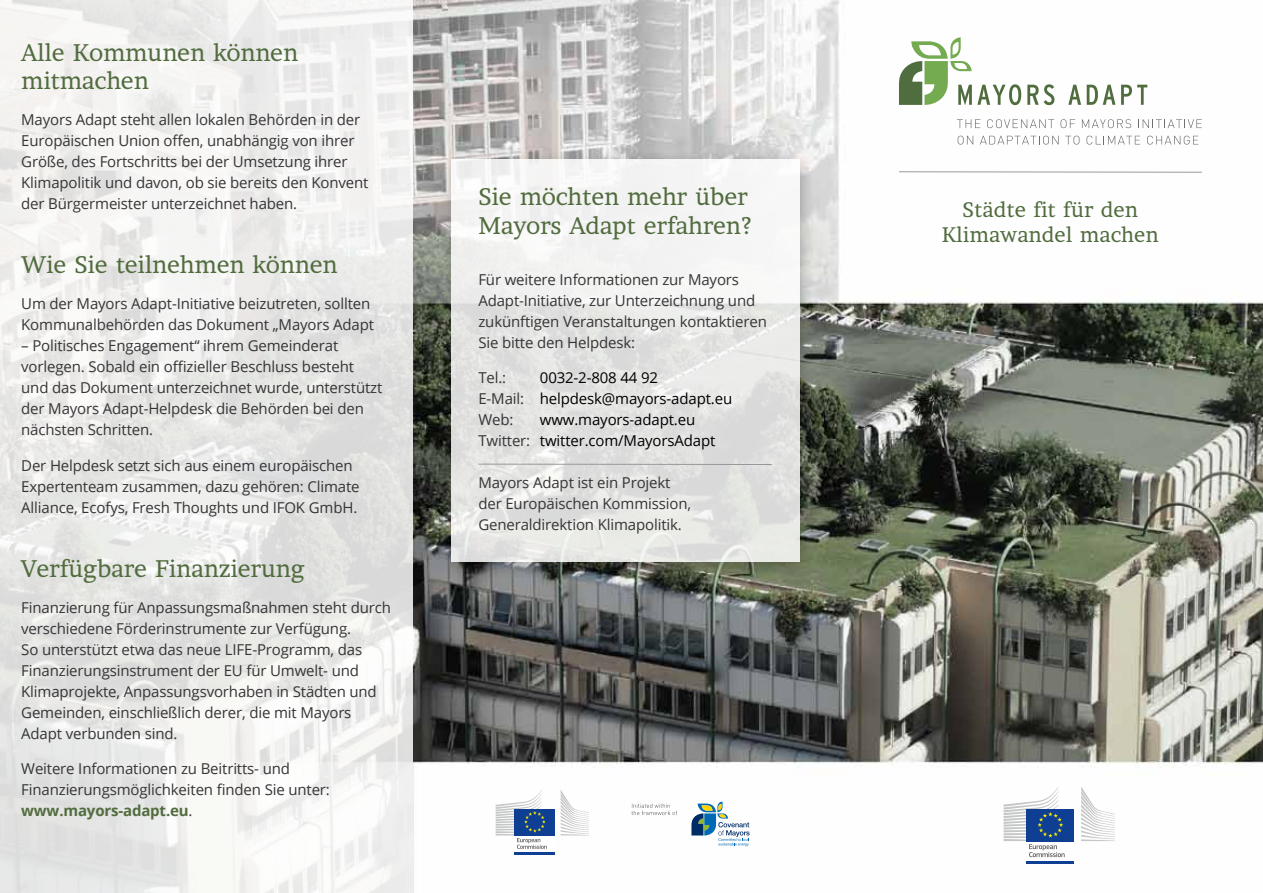
<style>
.page{position:relative;width:1263px;height:893px;background:#fff}
.page>*{position:absolute;margin:0;border:0;box-sizing:border-box;transform-origin:0 0}
.t1{font:24px/28.8px "Brawler";letter-spacing:-.01em;color:#516c3e}
.t2{font:21px/25.5px "Brawler";color:#516c3e;text-align:center}
.t3{font:15px/21px "Open Sans";letter-spacing:-.01em;color:#363435}
.t4{font:15px/21px "Open Sans";letter-spacing:-.01em;color:#000}
.s1{font-weight:700;color:#516c3e}
.s2{color:#363435}
</style>
<div class="page">
<img style="left:413px;top:0;width:850px;height:893px">
<svg style="left:0;top:0;width:413px;height:893px"></svg>
<div style="left:439px;top:149px;width:376px;height:431px;background:#000;opacity:.3"></div>
<svg style="left:451px;top:159px;width:348px;height:403px"></svg>
<svg style="left:1027px;top:84px;width:27px;height:21px"></svg>
<svg style="left:1068px;top:85px;width:13px;height:20px"></svg>
<svg style="left:1087px;top:85px;width:28px;height:20px"></svg>
<svg style="left:1121px;top:85px;width:26px;height:20px"></svg>
<svg style="left:957px;top:119px;width:23px;height:9px"></svg>
<svg style="left:987px;top:119px;width:67px;height:9px"></svg>
<svg style="left:1060px;top:119px;width:15px;height:9px"></svg>
<svg style="left:1082px;top:119px;width:49px;height:9px"></svg>
<svg style="left:1138px;top:119px;width:64px;height:9px"></svg>
<svg style="left:958px;top:136px;width:15px;height:9px"></svg>
<svg style="left:980px;top:136px;width:78px;height:9px"></svg>
<svg style="left:1065px;top:136px;width:14px;height:9px"></svg>
<svg style="left:1086px;top:136px;width:54px;height:9px"></svg>
<svg style="left:1147px;top:136px;width:51px;height:9px"></svg>
<svg style="left:899px;top:37px;width:122px;height:68px"></svg>
<hr style="left:899px;top:172px;width:303px;height:1px;background:#97989b">
<hr style="left:478px;top:464px;width:294px;height:1px;background:#97989b">
<svg style="left:691px;top:801px;width:59px;height:45px"></svg>
<svg style="left:631px;top:803px;width:46px;height:12px"></svg>
<div style="left:1026px;top:840px;width:48px;height:21px;background:#fff"></div>
<div style="left:1026px;top:809px;width:48px;height:32px;background:#0f3f93"></div>
<hr style="left:1026px;top:861px;width:48px;height:2px;background:#0f3f93">
<svg style="left:1081px;top:786px;width:34px;height:55px"></svg>
<svg style="left:1003px;top:787px;width:62px;height:70px"></svg>
<div style="left:515px;top:835px;width:40px;height:17px;background:#fff"></div>
<div style="left:515px;top:808px;width:40px;height:27px;background:#0f3f93"></div>
<hr style="left:515px;top:852px;width:40px;height:2px;background:#0f3f93">
<svg style="left:561px;top:790px;width:28px;height:45px"></svg>
<svg style="left:496px;top:790px;width:51px;height:59px"></svg>
<h1 class="t1" style="left:21px;top:37px;width:278px">Alle Kommunen können mitmachen</h1>
<p class="t3" style="left:21px;top:109px;width:349px">Mayors Adapt steht allen lokalen Behörden in der Europäischen Union offen, unabhängig von ihrer Größe, des Fortschritts bei der Umsetzung ihrer Klimapolitik und davon, ob sie bereits den Konvent der Bürgermeister unterzeichnet haben.</p>
<h1 class="t1" style="left:21px;top:250px;width:318px">Wie Sie teilnehmen können</h1>
<p class="t3" style="left:21px;top:293px;width:354px">Um der Mayors Adapt-Initiative beizutreten, sollten<br>Kommunalbehörden das Dokument „Mayors Adapt</p>
<p class="t3" style="left:21px;top:335px;width:363px">– Politisches Engagement“ ihrem Gemeinderat vorlegen. Sobald ein offizieller Beschluss besteht und das Dokument unterzeichnet wurde, unterstützt der Mayors Adapt-Helpdesk die Behörden bei den nächsten Schritten.</p>
<p class="t3" style="left:21px;top:454px;width:340px">Der Helpdesk setzt sich aus einem europäischen<br>Expertenteam zusammen, dazu gehören: Climate<br>Alliance, Ecofys, Fresh Thoughts und IFOK GmbH.</p>
<h1 class="t1" style="left:21px;top:554px;width:285px">Verfügbare Finanzierung</h1>
<p class="t3" style="left:21px;top:597px;width:371px">Finanzierung für Anpassungsmaßnahmen steht durch verschiedene Förderinstrumente zur Verfügung.<br>So unterstützt etwa das neue LIFE-Programm, das Finanzierungsinstrument der EU für Umwelt- und Klimaprojekte, Anpassungsvorhaben in Städten und Gemeinden, einschließlich derer, die mit Mayors Adapt verbunden sind.</p>
<p class="t3" style="left:21px;top:758px;width:310px">Weitere Informationen zu Beitritts- und<br>Finanzierungsmöglichkeiten finden Sie unter: <span class="s1">www.mayors-adapt.eu</span>.</p>
<h1 class="t1" style="left:478px;top:182px;width:275px">Sie möchten mehr über<br>Mayors Adapt erfahren?</h1>
<p class="t3" style="left:478px;top:268px;width:290px">Für weitere Informationen zur Mayors Adapt-Initiative, zur Unterzeichnung und zukünftigen Veranstaltungen kontaktieren Sie bitte den Helpdesk:</p>
<p class="t3" style="left:478px;top:367px;width:29px">Tel.:</p>
<p class="t4" style="left:478px;top:367px;width:255px;text-indent:62px">0032-2-808 44 92<br><span class="s2">E-Mail:</span> helpdesk@mayors-adapt.eu<br><span class="s2">Web:</span></p>
<p class="t4" style="left:478px;top:409px;width:239px;text-indent:62px">www.mayors-adapt.eu<br><span class="s2">Twitter:</span> twitter.com/MayorsAdapt</p>
<p class="t3" style="left:478px;top:472px;width:214px">Mayors Adapt ist ein Projekt der Europäischen Kommission,<br>Generaldirektion Klimapolitik.</p>
<h2 class="t2" style="left:942px;top:196px;width:219px">Städte fit für den<br>Klimawandel machen</h2>
</div>
